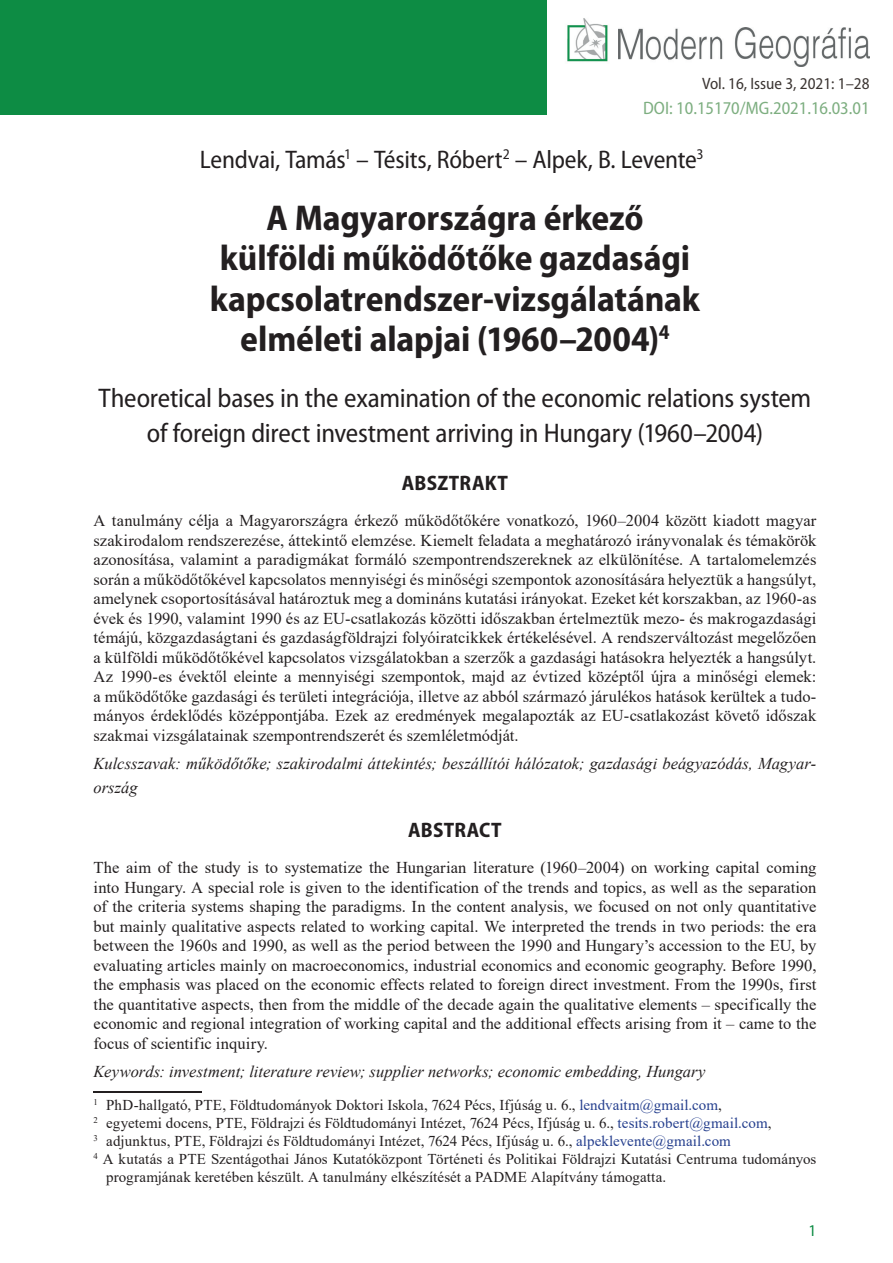
<style>
.page{position:relative;width:893px;height:1263px;background:#fff}
.page>*{position:absolute;margin:0;border:0;box-sizing:border-box;transform-origin:0 0}
.t1{font:700 semi-condensed 36px/40.5px "Myriad Pro";letter-spacing:-.005em;color:#231f20;text-align:center}
.t2{font:semi-condensed 27px/34.5px "Myriad Pro";letter-spacing:-.01em;color:#231f20;text-align:center}
.t3{font:semi-condensed 25.5px "Myriad Pro";letter-spacing:-.01em;color:#231f20}
.t4{font:700 semi-condensed 21px "Myriad Pro";letter-spacing:.01em;color:#231f20}
.t5{font:semi-condensed 18px "Myriad Pro";color:#7dae80}
.t6{font:16.5px/19.5px "Times New Roman";color:#231f20;text-align:justify}
.t7{font:italic 16.5px/24px "Times New Roman";color:#231f20}
.t8{font:semi-condensed 16.5px "Myriad Pro";color:#3b3532}
.t9{font:semi-condensed 16.5px "Myriad Pro";color:#0d8c44}
.t10{font:15px "Times New Roman";letter-spacing:.005em;color:#231f20}
.s1{color:#253f8e}
</style>
<div class="page">
<img style="left:618px;top:27px;width:252px;height:39px">
<img style="left:567px;top:18px;width:41px;height:44px">
<div style="left:0;top:0;width:546px;height:115px;background:#0d8c44"></div>
<hr style="left:94px;top:1091px;width:108px;height:2px;background:#231f20">
<p class="t8" style="left:702px;top:75px;width:169px">Vol. 16, Issue 3, 2021: 1–28</p>
<p class="t5" style="left:643px;top:99px;width:228px">DOI: 10.15170/MG.2021.16.03.01</p>
<h3 class="t3" style="left:200px;top:146px;width:512px">Lendvai, Tamás<sup>1</sup> – Tésits, Róbert<sup>2</sup> – Alpek, B. Levente<sup>3</sup><sup>5</sup></h3>
<h1 class="t1" style="left:210px;top:196px;width:492px">A Magyarországra érkező külföldi működőtőke gazdasági kapcsolatrendszer-vizsgálatának elméleti alapjai (1960–2004)<sup>4</sup></h1>
<h2 class="t2" style="left:99px;top:381px;width:714px">Theoretical bases in the examination of the economic relations system of foreign direct investment arriving in Hungary (1960–2004)</h2>
<p class="t4" style="left:402px;top:469px;width:108px">ABSZTRAKT</p>
<p class="t6" style="left:94px;top:510px;width:724px">A tanulmány célja a Magyarországra érkező működőtőkére vonatkozó, 1960–2004 között kiadott magyar szakirodalom rendszerezése, áttekintő elemzése. Kiemelt feladata a meghatározó irányvonalak és témakörök azonosítása, valamint a paradigmákat formáló szempontrendszereknek az elkülönítése. A tartalomelemzés során a működőtőkével kapcsolatos mennyiségi és minőségi szempontok azonosítására helyeztük a hangsúlyt, amelynek csoportosításával határoztuk meg a domináns kutatási irányokat. Ezeket két korszakban, az 1960-as évek és 1990, valamint 1990 és az EU-csatlakozás közötti időszakban értelmeztük mezo- és makrogazdasági témájú, közgazdaságtani és gazdaságföldrajzi folyóiratcikkek értékelésével. A rendszerváltozást megelőzően a külföldi működőtőkével kapcsolatos vizsgálatokban a szerzők a gazdasági hatásokra helyezték a hangsúlyt.<br>Az 1990-es évektől eleinte a mennyiségi szempontok, majd az évtized középtől újra a minőségi elemek: a működőtőke gazdasági és területi integrációja, illetve az abból származó járulékos hatások kerültek a tudo&shy;mányos érdeklődés középpontjába. Ezek az eredmények megalapozták az EU-csatlakozást követő időszak szakmai vizsgálatainak szempontrendszerét és szemléletmódját.</p>
<p class="t7" style="left:94px;top:751px;width:724px">Kulcsszavak: működőtőke; szakirodalmi áttekintés; beszállítói hálózatok; gazdasági beágyazódás, Magyar&shy;ország</p>
<p class="t4" style="left:408px;top:816px;width:95px">ABSTRACT</p>
<p class="t6" style="left:94px;top:857px;width:724px">The aim of the study is to systematize the Hungarian literature (1960–2004) on working capital coming into Hungary. A special role is given to the identification of the trends and topics, as well as the separation of the criteria systems shaping the paradigms. In the content analysis, we focused on not only quantitative but mainly qualitative aspects related to working capital. We interpreted the trends in two periods: the era between the 1960s and 1990, as well as the period between the 1990 and Hungary’s accession to the EU, by evaluating articles mainly on macroeconomics, industrial economics and economic geography. Before 1990, the emphasis was placed on the economic effects related to foreign direct investment. From the 1990s, first the quantitative aspects, then from the middle of the decade again the qualitative elements – specifically the economic and regional integration of working capital and the additional effects arising from it – came to the focus of scientific inquiry.</p>
<p class="t7" style="left:94px;top:1059px;width:613px">Keywords: investment; literature review; supplier networks; economic embedding, Hungary</p>
<p class="t10" style="left:94px;top:1094px;width:630px"><sup>1</sup> PhD-hallgató, PTE, Földtudományok Doktori Iskola, 7624 Pécs, Ifjúság u. 6., <span class="s1">lendvaitm@gmail.com</span>,</p>
<p class="t10" style="left:94px;top:1112px;width:680px"><sup>2</sup> egyetemi docens, PTE, Földrajzi és Földtudományi Intézet, 7624 Pécs, Ifjúság u. 6., <span class="s1">tesits.robert@gmail.com</span>,</p>
<p class="t10" style="left:94px;top:1130px;width:639px"><sup>3</sup> adjunktus, PTE, Földrajzi és Földtudományi Intézet, 7624 Pécs, Ifjúság u. 6., <span class="s1">alpeklevente@gmail.com</span></p>
<p class="t10" style="left:94px;top:1148px;width:724px"><sup>4</sup> A kutatás a PTE Szentágothai János Kutatóközpont Történeti és Politikai Földrajzi Kutatási Centruma tudományos</p>
<p class="t10" style="left:106px;top:1166px;width:562px">programjának keretében készült. A tanulmány elkészítését a PADME Alapítvány támogatta.</p>
<p class="t9" style="left:809px;top:1221px;width:9px">1</p>
</div>
